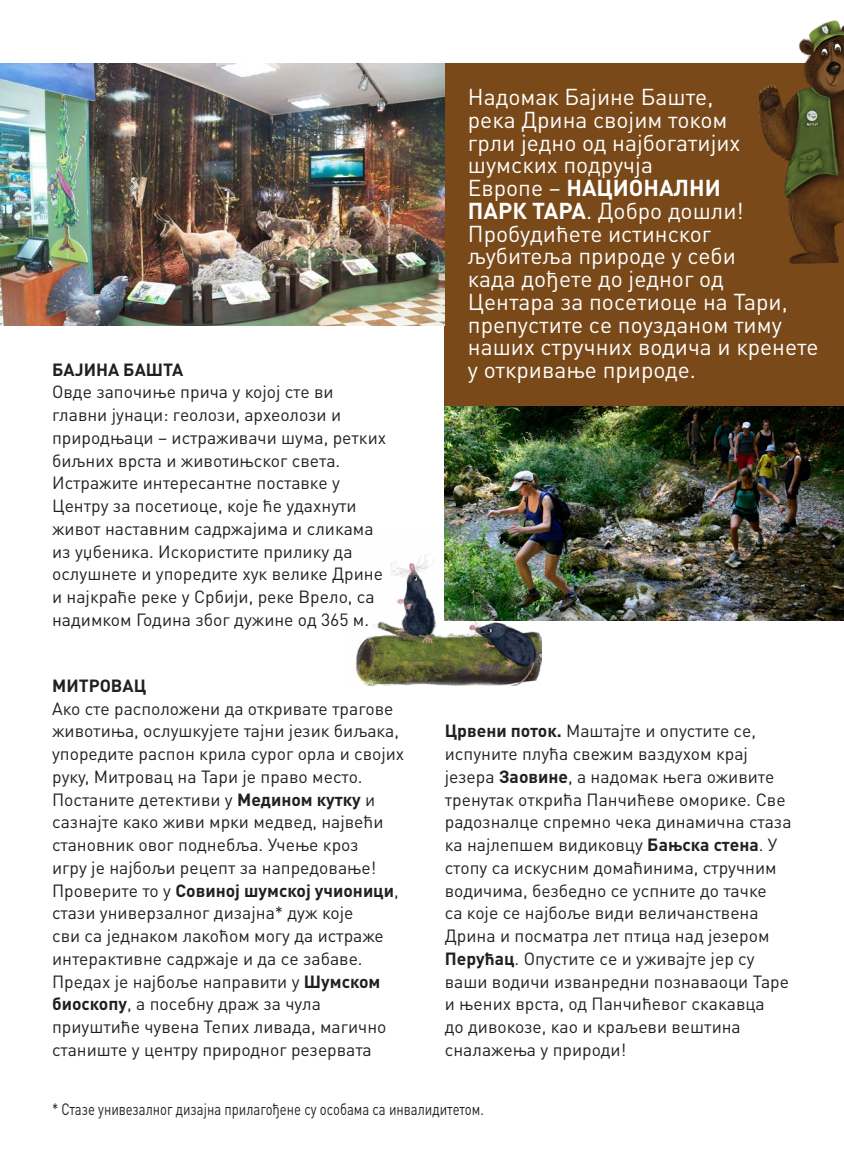
<style>
.page{position:relative;width:844px;height:1166px;background:#fff}
.page>*{position:absolute;margin:0;border:0;box-sizing:border-box;transform-origin:0 0}
.t1{font:22.75px/22.8px "DIN Pro";color:#fff}
.t2{font:17.5px/22.8px "DIN Pro";color:#231f20}
.t3{font:700 17.5px "DIN Pro";color:#231f20}
.t4{font:16.28px "DIN Pro";color:#231f20;scale:.8 1}
.s1{font-weight:700}
</style>
<div class="page">
<div style="left:444px;top:64px;width:399px;height:343px;background:#7a4919"></div>
<img style="left:0;top:64px;width:444px;height:261px">
<img style="left:444px;top:407px;width:399px;height:213px">
<img style="left:748px;top:20px;width:95px;height:244px">
<img style="left:355px;top:535px;width:186px;height:151px">
<p class="t1" style="left:468px;top:85px;width:352px">Надомак Бајине Баште,<br>река Дрина својим током<br>грли једно од најбогатијих шумских подручја<br>Европе – <span class="s1">НАЦИОНАЛНИ<br>ПАРК ТАРА</span>. Добро дошли!<br>Пробудићете истинског љубитеља природе у себи<br>када дођете до једног од<br>Центара за посетиоце на Тари, препустите се поузданом тиму наших стручних водича и кренете</p>
<p class="t3" style="left:52px;top:357px;width:133px">БАЈИНА БАШТА</p>
<h1 class="t1" style="left:468px;top:358px;width:230px">у откривање природе.</h1>
<p class="t2" style="left:52px;top:380px;width:335px">Овде започиње прича у којој сте ви главни јунаци: геолози, археолози и природњаци – истраживачи шума, ретких биљних врста и животињског света.<br>Истражите интересантне поставке у Центру за посетиоце, које ће удахнути живот наставним садржајима и сликама из уџбеника. Искористите прилику да ослушнете и упоредите хук велике Дрине и најкраће реке у Србији, реке Врело, са надимком Година због дужине од 365 м.</p>
<p class="t3" style="left:52px;top:674px;width:95px">МИТРОВАЦ</p>
<p class="t2" style="left:52px;top:696px;width:353px">Ако сте расположени да откривате трагове животиња, ослушкујете тајни језик биљака, упоредите распон крила сурог орла и својих руку, Митровац на Тари је право место.<br>Постаните детективи у <span class="s1">Медином кутку</span> и сазнајте како живи мрки медвед, највећи становник овог поднебља. Учење кроз<br>игру је најбољи рецепт за напредовање!<br>Проверите то у <span class="s1">Совиној шумској учионици</span>, стази универзалног дизајна* дуж које<br>сви са једнаком лакоћом могу да истраже интерактивне садржаје и да се забаве.<br>Предах је најбоље направити у <span class="s1">Шумском биоскопу</span>, а посебну драж за чула приуштиће чувена Тепих ливада, магично станиште у центру природног резервата</p>
<p class="t2" style="left:444px;top:719px;width:348px"><span class="s1">Црвени поток.</span> Маштајте и опустите се, испуните плућа свежим ваздухом крај језера <span class="s1">Заовине</span>, а надомак њега оживите тренутак открића Панчићеве оморике. Све радозналце спремно чека динамична стаза ка најлепшем видиковцу <span class="s1">Бањска стена</span>. У стопу са искусним домаћинима, стручним водичима, безбедно се успните до тачке<br>са које се најбоље види величанствена Дрина и посматра лет птица над језером <span class="s1">Перућац</span>. Опустите се и уживајте јер су ваши водичи изванредни познаваоци Таре и њених врста, од Панчићевог скакавца<br>до дивокозе, као и краљеви вештина сналажења у природи!</p>
<p class="t4" style="left:52px;top:1098px;width:541px">* Стазе унивезалног дизајна прилагођене су особама са инвалидитетом.</p>
</div>
